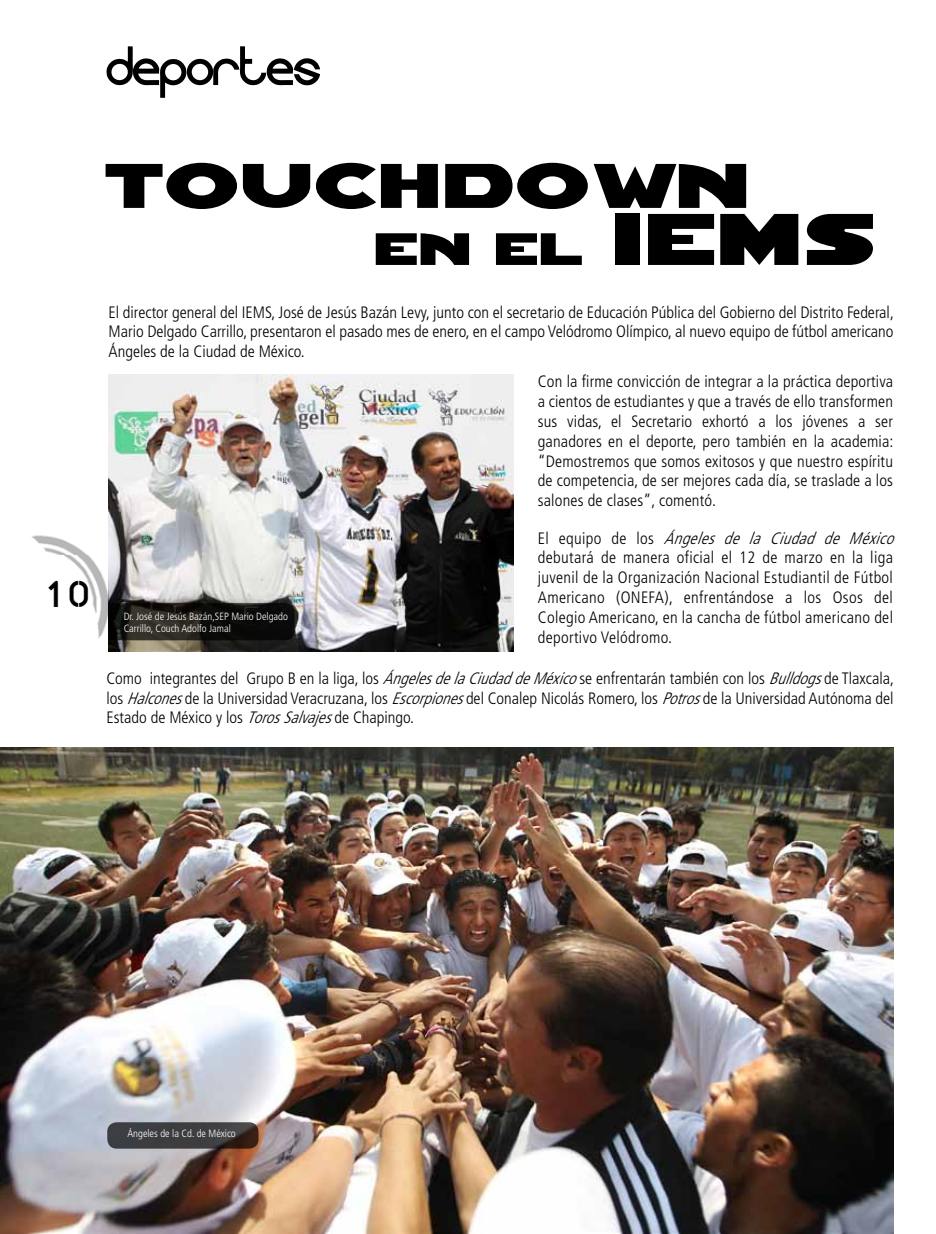
<style>
.page{position:relative;width:936px;height:1234px;background:#fff}
.page>*{position:absolute;margin:0;border:0;box-sizing:border-box;transform-origin:0 0}
.t1{font:75px "Red Five";letter-spacing:.025em;color:#000}
.t2{font:54px "Red Five";color:#000}
.t3{font:52.5px "Evolution";color:#000}
.t4{font:39px "Baby Face";color:#000}
.t5{font:300 condensed 16.5px/19.8px "Frutiger";letter-spacing:.02em;color:#000;text-align:justify}
.t6{font:300 condensed 10.5px/12.6px "Frutiger";color:#fff}
.s1{font-size:87px}
.s2{font-style:italic}
</style>
<div class="page">
<img style="left:109px;top:374px;width:405px;height:277px">
<img style="left:0;top:747px;width:893px;height:486px">
<svg style="left:109px;top:603px;width:185px;height:37px;background:#181713"></svg>
<svg style="left:107px;top:1121px;width:151px;height:27px;background:#434143"></svg>
<img style="left:32px;top:535px;width:76px;height:104px">
<h3 class="t3" style="left:106px;top:37px;width:215px">deportes</h3>
<h3 class="t4" style="left:41px;top:575px;width:53px">10</h3>
<h1 class="t1" style="left:106px;top:148px;width:647px">TOUCHDOWN</h1>
<h2 class="t2" style="left:376px;top:222px;width:504px">EN EL <span class="s1">IEMS</span></h2>
<p class="t5" style="left:109px;top:302px;width:786px">El director general del IEMS, José de Jesús Bazán Levy, junto con el secretario de Educación Pública del Gobierno del Distrito Federal, Mario Delgado Carrillo, presentaron el pasado mes de enero, en el campo Velódromo Olímpico, al nuevo equipo de fútbol americano Ángeles de la Ciudad de México.</p>
<p class="t5" style="left:538px;top:372px;width:357px">Con la firme convicción de integrar a la práctica deportiva a cientos de estudiantes y que a través de ello transformen sus vidas, el Secretario exhortó a los jóvenes a ser ganadores en el deporte, pero también en la academia: “Demostremos que somos exitosos y que nuestro espíritu de competencia, de ser mejores cada día, se traslade a los salones de clases”, comentó.</p>
<p class="t5" style="left:538px;top:528px;width:363px;text-align:left">E l e q u i p o d e l o s <span class="s2">Ángeles de la Ciudad de México </span>debutará de manera oficial el 12 de marzo en la liga juvenil de la Organización Nacional Estudiantil de Fútbol Americano (ONEFA), enfrentándose a los Osos del Colegio Americano, en la cancha de fútbol americano del deportivo Velódromo.</p>
<p class="t5" style="left:106px;top:668px;width:789px">Como integrantes del Grupo B en la liga, los <span class="s2">ÁngelesdelaCiudaddeMéxico</span>se enfrentarán también con los <span class="s2">Bulldogs</span>de Tlaxcala, los <span class="s2">Halcones</span>de la Universidad Veracruzana, los <span class="s2">Escorpiones</span>del Conalep Nicolás Romero, los <span class="s2">Potros</span>de la Universidad Autónoma del Estado de México y los <span class="s2">TorosSalvajes</span>de Chapingo.</p>
<p class="t6" style="left:124px;top:609px;width:166px">Dr. José de Jesús Bazán,SEP Mario Delgado<br>Carrillo, Couch Adolfo Jamal</p>
<p class="t6" style="left:127px;top:1126px;width:110px">Ángeles de la Cd. de México</p>
</div>
